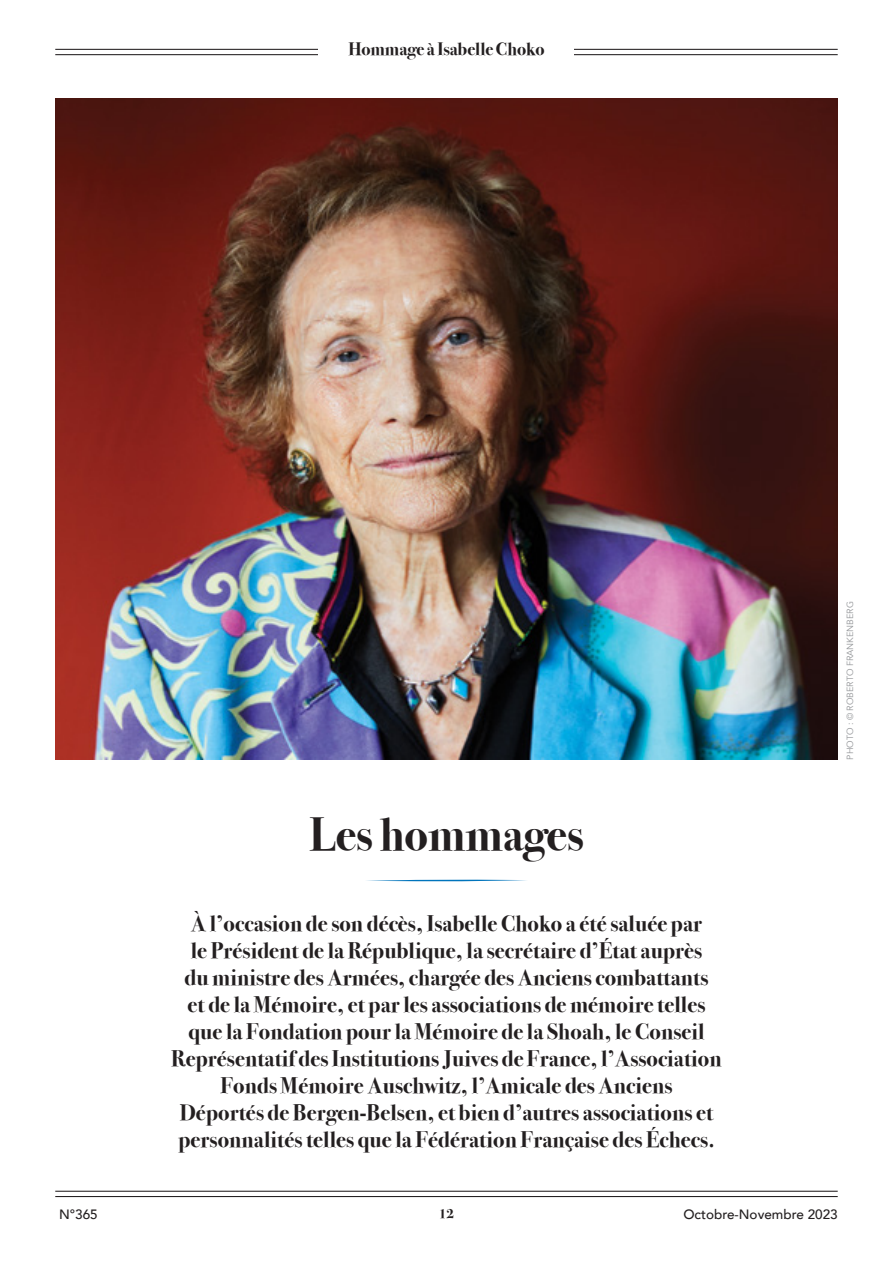
<style>
.page{position:relative;width:893px;height:1263px;background:#fff}
.page>*{position:absolute;margin:0;border:0;box-sizing:border-box;transform-origin:0 0}
.t1{font:700 46.5px "Bodoni Svty Two ITCTT";color:#231f20}
.t2{font:700 22.5px/27px "Bodoni Svty Two ITCTT";letter-spacing:.005em;color:#231f20;text-align:center}
.t3{font:700 18px "Bodoni Svty Two OSITCTT";color:#231f20}
.t4{font:500 13.5px "Avenir";color:#231f20}
.t5{font:700 13.5px "Bodoni Svty Two ITCTT";color:#231f20}
.t6{font:9px "Avenir";color:#939598}
</style>
<div class="page">
<hr style="left:55px;top:1191px;width:783px;height:1px;background:#231f20">
<hr style="left:55px;top:1196px;width:783px;height:1px;background:#231f20">
<hr style="left:55px;top:49px;width:783px;height:1px;background:#231f20">
<hr style="left:55px;top:54px;width:783px;height:1px;background:#231f20">
<img style="left:55px;top:99px;width:783px;height:660px">
<svg style="left:366px;top:879px;width:161px;height:3px"></svg>
<div style="left:319px;top:39px;width:255px;height:21px;background:#fff"></div>
<p class="t3" style="left:348px;top:39px;width:198px">Hommage à Isabelle Choko</p>
<p class="t6" style="left:845px;top:759px;width:160px;rotate:-90deg">PHOTO : © ROBERTO FRANKENBERG</p>
<h1 class="t1" style="left:309px;top:795px;width:275px">Les hommages</h1>
<p class="t2" style="left:171px;top:908px;width:552px">À l’occasion de son décès, Isabelle Choko a été saluée par<br>le Président de la République, la secrétaire d’État auprès<br>du ministre des Armées, chargée des Anciens combattants<br>et de la Mémoire, et par les associations de mémoire telles que la Fondation pour la Mémoire de la Shoah, le Conseil Représentatif des Institutions Juives de France, l’Association Fonds Mémoire Auschwitz, l’Amicale des Anciens<br>Déportés de Bergen-Belsen, et bien d’autres associations et personnalités telles que la Fédération Française des Échecs.</p>
<p class="t4" style="left:59px;top:1202px;width:40px">N°365</p>
<p class="t5" style="left:439px;top:1202px;width:17px">12</p>
<p class="t4" style="left:683px;top:1202px;width:156px">Octobre-Novembre 2023</p>
</div>
